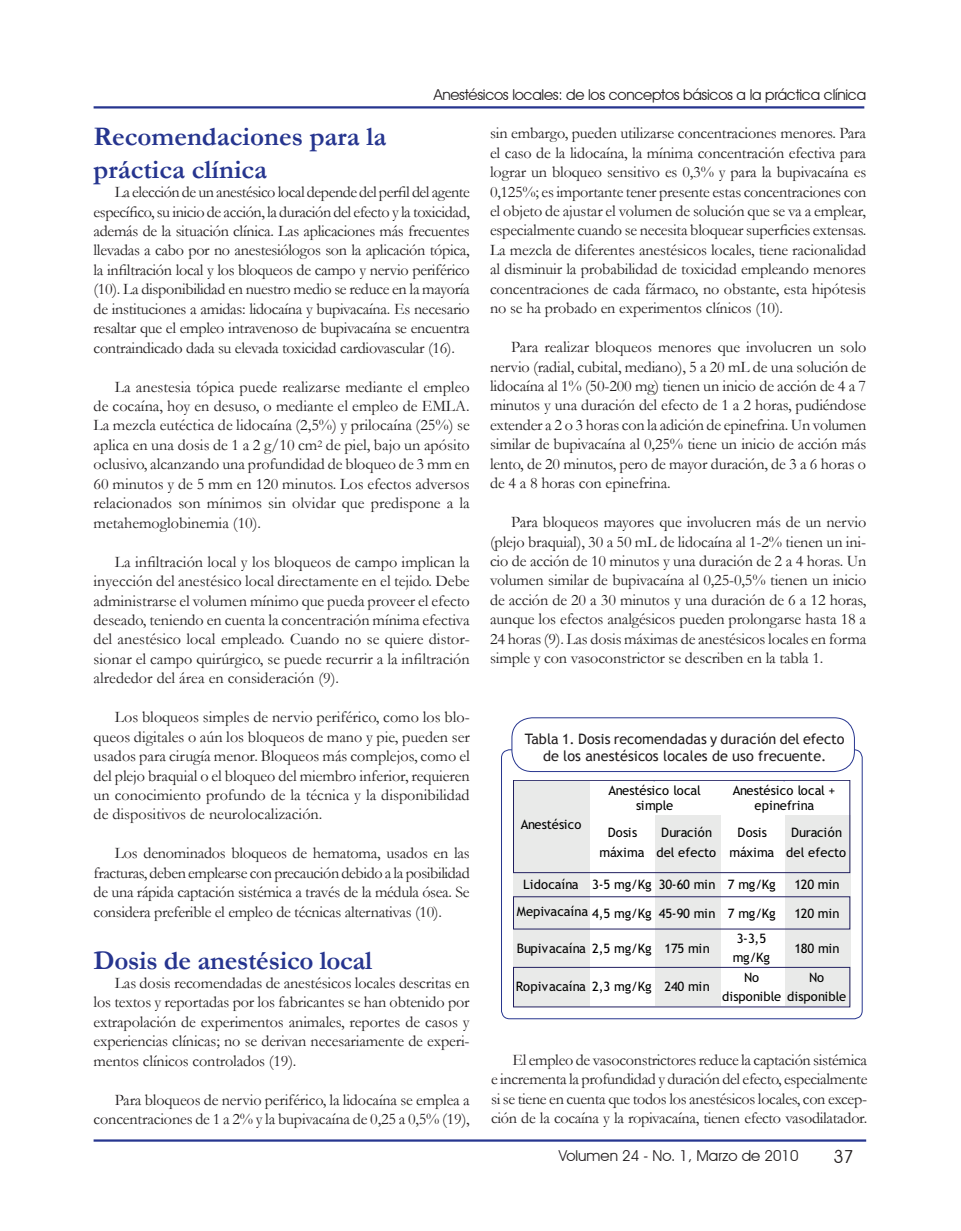
<style>
.page{position:relative;width:961px;height:1231px;background:#fff}
.page>*{position:absolute;margin:0;border:0;box-sizing:border-box;transform-origin:0 0}
.t1{font:700 27px/32.4px "Garamond";color:#26358f}
.t2{font:18px "Avant Garde IT Cby BT";color:#231f20}
.t3{font:16.2px/19.5px "Garamond";letter-spacing:-.01em;color:#231f20;text-align:justify}
.t4{font:15px "Avant Garde IT Cby BT";letter-spacing:-.02em;color:#231f20}
.t5{font:15px "Avant Garde IT Cby BT";color:#231f20}
.t6{font:14.4px/17.2px "Trebuchet MS";color:#231f20;text-align:center}
.t7{font:12.9px/19.5px "Trebuchet MS";color:#000;text-align:center}
.t8{font:12.9px/14.5px "Trebuchet MS";letter-spacing:-.02em;color:#000;text-align:center}
</style>
<div class="page">
<hr style="left:94px;top:1139px;width:772px;height:2px;background:#26358f">
<hr style="left:94px;top:106px;width:770px;height:2px;background:#26358f">
<div style="left:511px;top:717px;width:343px;height:55px;border:1px solid #26358f;border-radius:20px"></div>
<div style="left:513px;top:780px;width:77px;height:226px;background:#e9eae9"></div>
<div style="left:655px;top:815px;width:65px;height:191px;background:#e9eae9"></div>
<div style="left:785px;top:815px;width:65px;height:191px;background:#e9eae9"></div>
<div style="left:513px;top:967px;width:337px;height:40px;border:1px solid #211f60"></div>
<div style="left:513px;top:896px;width:337px;height:33px;border:1px solid #211f60"></div>
<div style="left:513px;top:780px;width:337px;height:93px;border:1px solid #211f60"></div>
<p class="t4" style="left:434px;top:85px;width:434px">Anestésicos locales: de los conceptos básicos a la práctica clínica</p>
<h1 class="t1" style="left:94px;top:121px;width:294px">Recomendaciones para la práctica clínica</h1>
<p class="t3" style="left:94px;top:182px;width:378px;text-indent:21px">La elección de un anestésico local depende del perfil del agente específico, su inicio de acción, la duración del efecto y la toxicidad, además de la situación clínica. Las aplicaciones más frecuentes llevadas a cabo por no anestesiólogos son la aplicación tópica, la infiltración local y los bloqueos de campo y nervio periférico (10). La disponibilidad en nuestro medio se reduce en la mayoría de instituciones a amidas: lidocaína y bupivacaína. Es necesario resaltar que el empleo intravenoso de bupivacaína se encuentra contraindicado dada su elevada toxicidad cardiovascular (16).</p>
<p class="t3" style="left:94px;top:376px;width:378px;text-indent:21px">La anestesia tópica puede realizarse mediante el empleo de cocaína, hoy en desuso, o mediante el empleo de EMLA.<br>La mezcla eutéctica de lidocaína (2,5%) y prilocaína (25%) se aplica en una dosis de 1 a 2 g/10 cm<sup>2</sup> de piel, bajo un apósito oclusivo, alcanzando una profundidad de bloqueo de 3 mm en 60 minutos y de 5 mm en 120 minutos. Los efectos adversos relacionados son mínimos sin olvidar que predispone a la metahemoglobinemia (10).</p>
<p class="t3" style="left:94px;top:551px;width:378px;text-indent:21px">La infiltración local y los bloqueos de campo implican la inyección del anestésico local directamente en el tejido. Debe administrarse el volumen mínimo que pueda proveer el efecto deseado, teniendo en cuenta la concentración mínima efectiva del anestésico local empleado. Cuando no se quiere distor&shy;sionar el campo quirúrgico, se puede recurrir a la infiltración alrededor del área en consideración (9).</p>
<p class="t3" style="left:94px;top:707px;width:378px;text-indent:21px">Los bloqueos simples de nervio periférico, como los blo&shy;queos digitales o aún los bloqueos de mano y pie, pueden ser usados para cirugía menor. Bloqueos más complejos, como el del plejo braquial o el bloqueo del miembro inferior, requieren un conocimiento profundo de la técnica y la disponibilidad de dispositivos de neurolocalización.</p>
<p class="t3" style="left:94px;top:843px;width:378px;text-indent:21px">Los denominados bloqueos de hematoma, usados en las fracturas, deben emplearse con precaución debido a la posibilidad de una rápida captación sistémica a través de la médula ósea. Se considera preferible el empleo de técnicas alternativas (10).</p>
<h1 class="t1" style="left:94px;top:944px;width:280px">Dosis de anestésico local</h1>
<p class="t3" style="left:94px;top:972px;width:377px;text-indent:21px">Las dosis recomendadas de anestésicos locales descritas en los textos y reportadas por los fabricantes se han obtenido por extrapolación de experimentos animales, reportes de casos y experiencias clínicas; no se derivan necesariamente de experi&shy;mentos clínicos controlados (19).</p>
<p class="t3" style="left:94px;top:1089px;width:378px;text-align:right">Para bloqueos de nervio periférico, la lidocaína se emplea a concentraciones de 1 a 2% y la bupivacaína de 0,25 a 0,5% (19),</p>
<p class="t3" style="left:490px;top:123px;width:378px">sin embargo, pueden utilizarse concentraciones menores. Para el caso de la lidocaína, la mínima concentración efectiva para lograr un bloqueo sensitivo es 0,3% y para la bupivacaína es 0,125%; es importante tener presente estas concentraciones con el objeto de ajustar el volumen de solución que se va a emplear, especialmente cuando se necesita bloquear superficies extensas.<br>La mezcla de diferentes anestésicos locales, tiene racionalidad al disminuir la probabilidad de toxicidad empleando menores concentraciones de cada fármaco, no obstante, esta hipótesis no se ha probado en experimentos clínicos (10).</p>
<p class="t3" style="left:490px;top:337px;width:378px;text-indent:21px">Para realizar bloqueos menores que involucren un solo nervio (radial, cubital, mediano), 5 a 20 mL de una solución de lidocaína al 1% (50-200 mg) tienen un inicio de acción de 4 a 7 minutos y una duración del efecto de 1 a 2 horas, pudiéndose extender a 2 o 3 horas con la adición de epinefrina. Un volumen similar de bupivacaína al 0,25% tiene un inicio de acción más lento, de 20 minutos, pero de mayor duración, de 3 a 6 horas o de 4 a 8 horas con epinefrina.</p>
<p class="t3" style="left:490px;top:512px;width:378px;text-indent:21px">Para bloqueos mayores que involucren más de un nervio (plejo braquial), 30 a 50 mL de lidocaína al 1-2% tienen un ini&shy;cio de acción de 10 minutos y una duración de 2 a 4 horas. Un volumen similar de bupivacaína al 0,25-0,5% tienen un inicio de acción de 20 a 30 minutos y una duración de 6 a 12 horas, aunque los efectos analgésicos pueden prolongarse hasta 18 a 24 horas (9). Las dosis máximas de anestésicos locales en forma simple y con vasoconstrictor se describen en la tabla 1.</p>
<p class="t6" style="left:525px;top:730px;width:321px">Tabla 1. Dosis recomendadas y duración del efecto de los anestésicos locales de uso frecuente.</p>
<p class="t8" style="left:521px;top:817px;width:62px">Anestésico</p>
<p class="t8" style="left:608px;top:783px;width:94px">Anestésico local simple</p>
<p class="t7" style="left:732px;top:783px;width:104px;line-height:14.5px">Anestésico local + epinefrina</p>
<p class="t7" style="left:599px;top:823px;width:46px">Dosis máxima</p>
<p class="t7" style="left:656px;top:823px;width:61px">Duración del efecto</p>
<p class="t7" style="left:729px;top:823px;width:46px">Dosis máxima</p>
<p class="t7" style="left:786px;top:823px;width:61px">Duración del efecto</p>
<p class="t7" style="left:517px;top:870px;width:73px;line-height:27.8px">Lidocaína<br>Mepivacaína</p>
<p class="t7" style="left:592px;top:874px;width:185px">3-5 mg/Kg 30-60 min 7 mg/Kg</p>
<p class="t7" style="left:794px;top:874px;width:47px">120 min</p>
<p class="t7" style="left:592px;top:903px;width:185px">4,5 mg/Kg 45-90 min 7 mg/Kg</p>
<p class="t7" style="left:794px;top:903px;width:47px">120 min</p>
<p class="t7" style="left:516px;top:938px;width:194px">Bupivacaína 2,5 mg/Kg 175 min</p>
<p class="t7" style="left:732px;top:928px;width:39px">3-3,5 mg/Kg</p>
<p class="t7" style="left:794px;top:938px;width:47px">180 min</p>
<p class="t7" style="left:516px;top:977px;width:195px">Ropivacaína 2,3 mg/Kg 240 min</p>
<p class="t7" style="left:722px;top:967px;width:61px">No disponible</p>
<p class="t7" style="left:787px;top:967px;width:61px">No disponible</p>
<p class="t3" style="left:491px;top:1049px;width:378px;text-indent:21px">El empleo de vasoconstrictores reduce la captación sistémica e incrementa la profundidad y duración del efecto, especialmente si se tiene en cuenta que todos los anestésicos locales, con excep&shy;ción de la cocaína y la ropivacaína, tienen efecto vasodilatador.</p>
<p class="t5" style="left:559px;top:1146px;width:241px">Volumen 24 - No. 1, Marzo de 2010</p>
<p class="t2" style="left:833px;top:1145px;width:22px">37</p>
</div>
